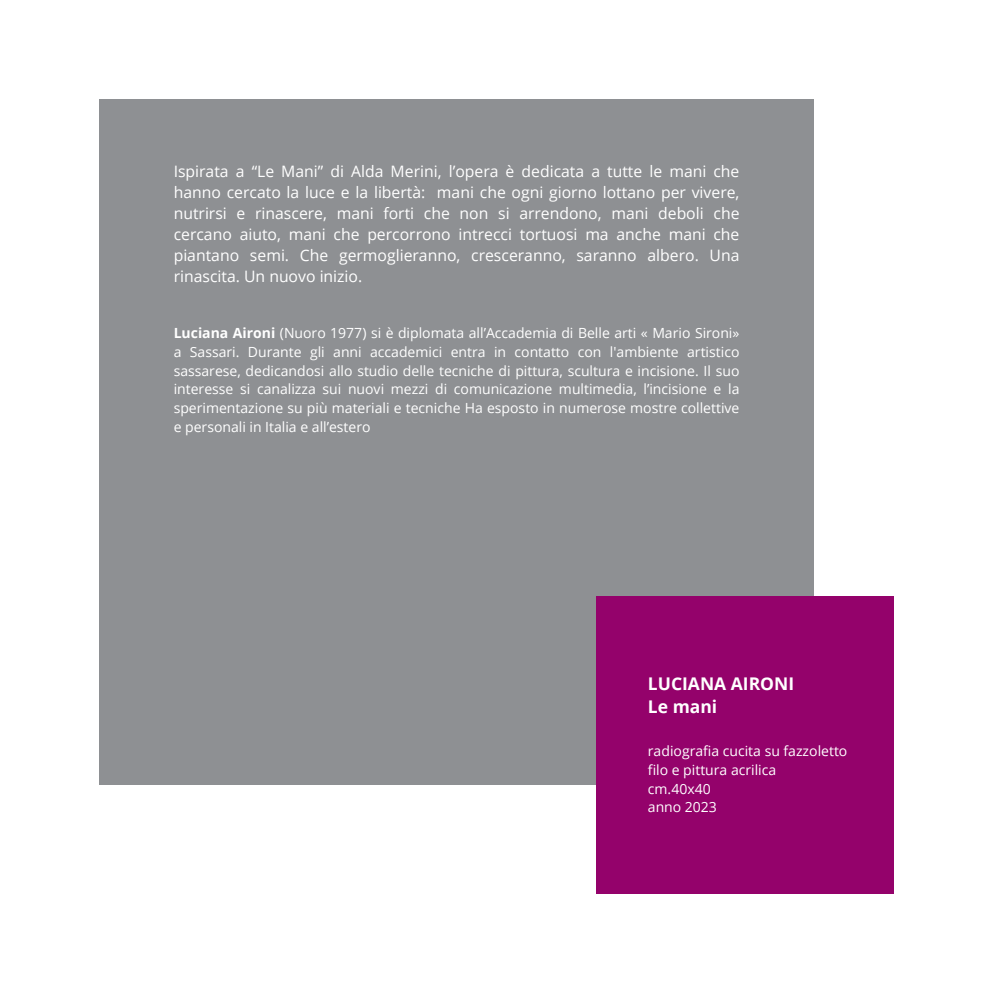
<style>
.page{position:relative;width:993px;height:993px;background:#fff}
.page>*{position:absolute;margin:0;border:0;box-sizing:border-box;transform-origin:0 0}
.t1{font:700 17.5px/23.3px "Open Sans";color:#fff}
.t2{font:15.75px/21px "Open Sans";color:#fff;text-align:justify}
.t3{font:14px/18.7px "Open Sans";color:#fff}
.s1{font-weight:700}
</style>
<div class="page">
<div style="left:99px;top:99px;width:714px;height:686px;background:#8e9093"></div>
<div style="left:595px;top:595px;width:298px;height:298px;background:#94026b"></div>
<p class="t2" style="left:174px;top:161px;width:567px">Ispirata a “Le Mani” di Alda Merini, l’opera è dedicata a tutte le mani che hanno cercato la luce e la libertà: mani che ogni giorno lottano per vivere, nutrirsi e rinascere, mani forti che non si arrendono, mani deboli che cercano aiuto, mani che percorrono intrecci tortuosi ma anche mani che piantano semi. Che germoglieranno, cresceranno, saranno albero. Una rinascita. Un nuovo inizio.</p>
<p class="t3" style="left:174px;top:323px;width:567px;text-align:justify"><span class="s1">Luciana Aironi</span> (Nuoro 1977) si è diplomata all’Accademia di Belle arti « Mario Sironi» a Sassari. Durante gli anni accademici entra in contatto con l'ambiente artistico sassarese, dedicandosi allo studio delle tecniche di pittura, scultura e incisione. Il suo interesse si canalizza sui nuovi mezzi di comunicazione multimedia, l’incisione e la sperimentazione su più materiali e tecniche Ha esposto in numerose mostre collettive e personali in Italia e all’estero</p>
<p class="t1" style="left:647px;top:671px;width:148px">LUCIANA AIRONI<br>Le mani</p>
<p class="t3" style="left:647px;top:741px;width:201px">radiografia cucita su fazzoletto filo e pittura acrilica<br>cm.40x40<br>anno 2023</p>
</div>
